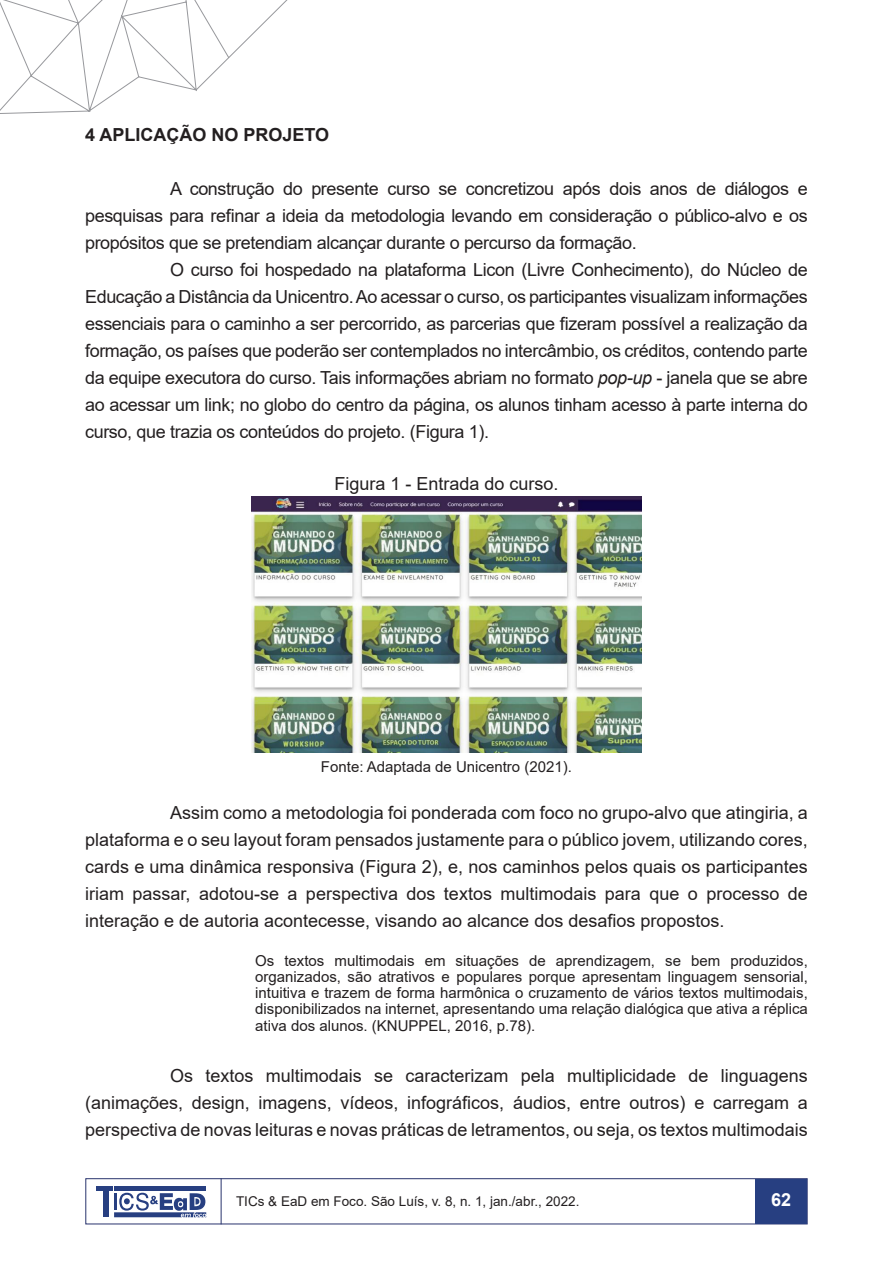
<style>
.page{position:relative;width:893px;height:1263px;background:#fff}
.page>*{position:absolute;margin:0;border:0;box-sizing:border-box;transform-origin:0 0}
.t1{font:18px/27px "Arial";color:#231f20;text-align:justify}
.t2{font:700 18px "Arial";color:#231f20}
.t3{font:700 18px "Arial";color:#fff}
.t4{font:15px/16.2px "Arial";color:#231f20;text-align:justify}
.t5{font:13.5px "Arial";color:#231f20}
.s1{font-style:italic}
</style>
<div class="page">
<svg style="left:0;top:0;width:288px;height:114px"></svg>
<div style="left:85px;top:1178px;width:722px;height:46px;border:1px solid #28336d"></div>
<hr style="left:221px;top:1178px;width:1px;height:46px;background:#28336d">
<div style="left:755px;top:1179px;width:52px;height:44px;background:#273f81"></div>
<div style="left:96px;top:1186px;width:17px;height:5px;background:#273f81"></div>
<div style="left:104px;top:1190px;width:5px;height:27px;background:#273f81"></div>
<svg style="left:114px;top:1186px;width:92px;height:31px"></svg>
<img style="left:252px;top:496px;width:389px;height:256px">
<p class="t2" style="left:85px;top:122px;width:246px">4 APLICAÇÃO NO PROJETO</p>
<p class="t1" style="left:85px;top:175px;width:724px;text-indent:85px">A construção do presente curso se concretizou após dois anos de diálogos e pesquisas para refinar a ideia da metodologia levando em consideração o público-alvo e os propósitos que se pretendiam alcançar durante o percurso da formação.</p>
<p class="t1" style="left:85px;top:256px;width:724px;text-indent:85px">O curso foi hospedado na plataforma Licon (Livre Conhecimento), do Núcleo de Educação a Distância da Unicentro. Ao acessar o curso, os participantes visualizam informações essenciais para o caminho a ser percorrido, as parcerias que fizeram possível a realização da formação, os países que poderão ser contemplados no intercâmbio, os créditos, contendo parte da equipe executora do curso. Tais informações abriam no formato <span class="s1">pop-up</span> - janela que se abre ao acessar um link; no globo do centro da página, os alunos tinham acesso à parte interna do curso, que trazia os conteúdos do projeto. (Figura 1).</p>
<p class="t1" style="left:334px;top:470px;width:226px">Figura 1 - Entrada do curso.</p>
<p class="t4" style="left:321px;top:759px;width:252px">Fonte: Adaptada de Unicentro (2021).</p>
<p class="t1" style="left:85px;top:799px;width:724px;text-indent:85px">Assim como a metodologia foi ponderada com foco no grupo-alvo que atingiria, a plataforma e o seu layout foram pensados justamente para o público jovem, utilizando cores, cards e uma dinâmica responsiva (Figura 2), e, nos caminhos pelos quais os participantes iriam passar, adotou-se a perspectiva dos textos multimodais para que o processo de interação e de autoria acontecesse, visando ao alcance dos desafios propostos.</p>
<p class="t4" style="left:255px;top:952px;width:554px">Os textos multimodais em situações de aprendizagem, se bem produzidos, organizados, são atrativos e populares porque apresentam linguagem sensorial, intuitiva e trazem de forma harmônica o cruzamento de vários textos multimodais, disponibilizados na internet, apresentando uma relação dialógica que ativa a réplica ativa dos alunos. (KNUPPEL, 2016, p.78).</p>
<p class="t1" style="left:85px;top:1062px;width:724px;text-indent:85px">Os textos multimodais se caracterizam pela multiplicidade de linguagens (animações, design, imagens, vídeos, infográficos, áudios, entre outros) e carregam a perspectiva de novas leituras e novas práticas de letramentos, ou seja, os textos multimodais</p>
<p class="t5" style="left:236px;top:1192px;width:345px">TICs &amp; EaD em Foco. São Luís, v. 8, n. 1, jan./abr., 2022.</p>
<p class="t3" style="left:771px;top:1187px;width:22px">62</p>
</div>
